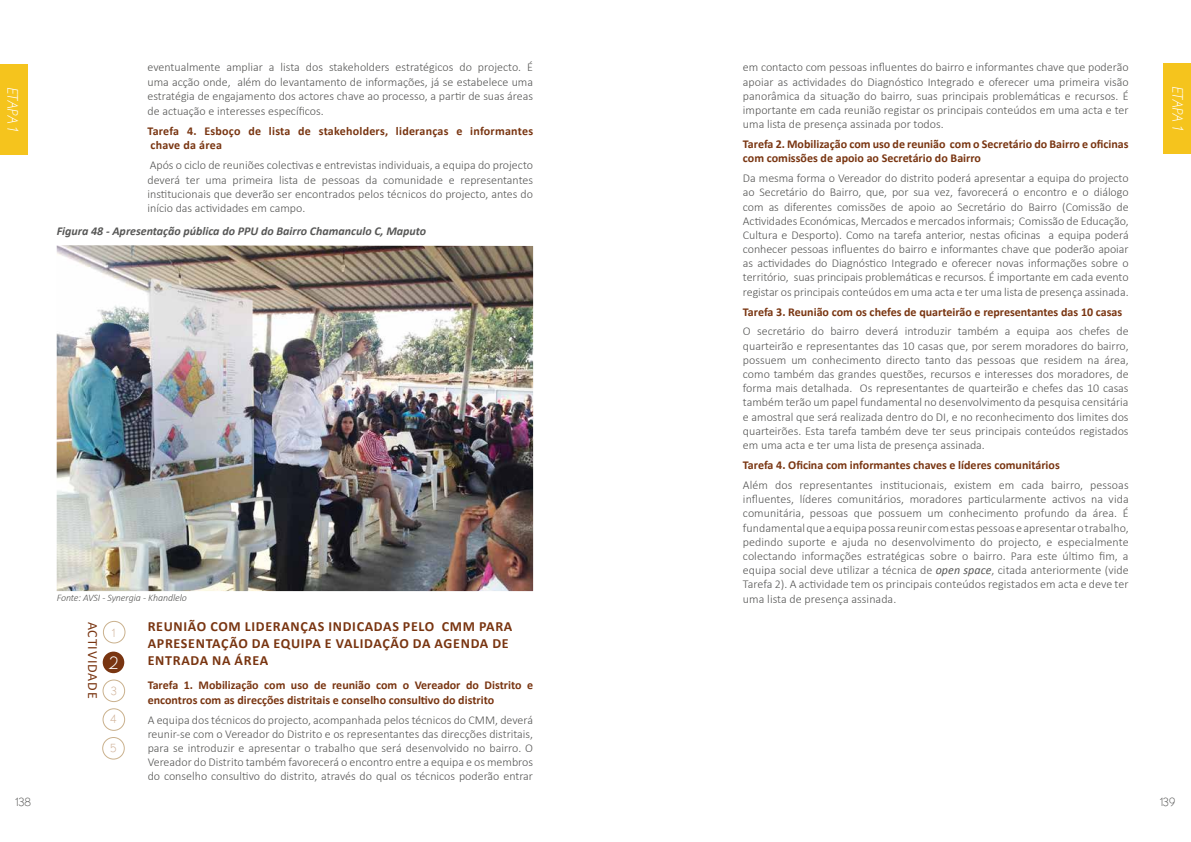
<style>
.page{position:relative;width:1191px;height:842px;background:#fff}
.page>*{position:absolute;margin:0;border:0;box-sizing:border-box;transform-origin:0 0}
.t1{font:18px "Paneuropa Neue";color:#fff}
.t2{font:italic 16px "Paneuropa Neue";color:#fff}
.t3{font:700 14px/16.8px "Calibri";letter-spacing:.05em;color:#793511}
.t4{font:14px "Calibri";letter-spacing:.06em;color:#793511}
.t5{font:300 12px/14.2px "Calibri";color:#575756;text-align:justify}
.t6{font:700 12px/14.2px "Calibri";color:#793511}
.t7{font:700 12px/14.4px "Calibri";letter-spacing:.02em;color:#793511}
.t8{font:italic 700 12px "Calibri";color:#575756}
.t9{font:12px "Paneuropa Neue";color:#575756}
.t10{font:12px "Paneuropa Neue";color:#cdad92}
.t11{font:italic 300 10px "Calibri";letter-spacing:-.01em;color:#575756}
.s1{font-weight:400;font-style:italic}
</style>
<div class="page">
<img style="left:57px;top:245px;width:476px;height:346px">
<div style="left:0;top:65px;width:27px;height:90px;background:#f5c41d"></div>
<div style="left:1163px;top:63px;width:28px;height:90px;background:#f5c41d"></div>
<div style="left:103px;top:621px;width:22px;height:22px;border:1px solid #cab18d;border-radius:50%"></div>
<div style="left:103px;top:652px;width:21px;height:21px;background:#793511;border-radius:50%"></div>
<div style="left:103px;top:679px;width:22px;height:23px;border:1px solid #cab18d;border-radius:50%"></div>
<div style="left:103px;top:708px;width:22px;height:23px;border:1px solid #cab18d;border-radius:50%"></div>
<div style="left:102px;top:737px;width:23px;height:22px;border:1px solid #cab18d;border-radius:50%"></div>
<h2 class="t2" style="left:22px;top:87px;width:48px;rotate:90deg">ETAPA 1</h2>
<p class="t5" style="left:147px;top:60px;width:387px">eventualmente ampliar a lista dos stakeholders estratégicos do projecto. É uma acção onde, além do levantamento de informações, já se estabelece uma estratégia de engajamento dos actores chave ao processo, a partir de suas áreas de actuação e interesses específicos.</p>
<p class="t7" style="left:147px;top:123px;width:387px">Tarefa 4. Esboço de lista de stakeholders, lideranças e informantes chave da área</p>
<p class="t5" style="left:147px;top:158px;width:387px">Após o ciclo de reuniões colectivas e entrevistas individuais, a equipa do projecto deverá ter uma primeira lista de pessoas da comunidade e representantes institucionais que deverão ser encontrados pelos técnicos do projecto, antes do início das actividades em campo.</p>
<p class="t8" style="left:57px;top:222px;width:371px">Figura 48 - Apresentação pública do PPU do Bairro Chamanculo C, Maputo</p>
<p class="t11" style="left:57px;top:591px;width:132px">Fonte: AVSI - Synergia - Khandlelo</p>
<p class="t4" style="left:103px;top:622px;width:78px;rotate:90deg">ACTIVIDADE</p>
<p class="t10" style="left:112px;top:626px;width:4px">1</p>
<h1 class="t1" style="left:109px;top:652px;width:12px">2</h1>
<p class="t10" style="left:111px;top:684px;width:8px">3</p>
<p class="t10" style="left:110px;top:712px;width:8px">4</p>
<p class="t10" style="left:111px;top:741px;width:8px">5</p>
<p class="t3" style="left:148px;top:618px;width:366px">REUNIÃO COM LIDERANÇAS INDICADAS PELO CMM PARA<br>APRESENTAÇÃO DA EQUIPA E VALIDAÇÃO DA AGENDA DE<br>ENTRADA NA ÁREA</p>
<p class="t6" style="left:148px;top:678px;width:387px">Tarefa 1. Mobilização com uso de reunião com o Vereador do Distrito e encontros com as direcções distritais e conselho consultivo do distrito</p>
<p class="t5" style="left:148px;top:712px;width:387px">A equipa dos técnicos do projecto, acompanhada pelos técnicos do CMM, deverá reunir-se com o Vereador do Distrito e os representantes das direcções distritais, para se introduzir e apresentar o trabalho que será desenvolvido no bairro. O Vereador do Distrito também favorecerá o encontro entre a equipa e os membros do conselho consultivo do distrito, através do qual os técnicos poderão entrar</p>
<p class="t5" style="left:743px;top:60px;width:387px">em contacto com pessoas influentes do bairro e informantes chave que poderão apoiar as actividades do Diagnóstico Integrado e oferecer uma primeira visão panorâmica da situação do bairro, suas principais problemáticas e recursos. É importante em cada reunião registar os principais conteúdos em uma acta e ter uma lista de presença assinada por todos.</p>
<p class="t6" style="left:743px;top:137px;width:387px">Tarefa 2. Mobilização com uso de reunião com o Secretário do Bairro e oficinas com comissões de apoio ao Secretário do Bairro</p>
<p class="t5" style="left:743px;top:171px;width:387px">Da mesma forma o Vereador do distrito poderá apresentar a equipa do projecto ao Secretário do Bairro, que, por sua vez, favorecerá o encontro e o diálogo com as diferentes comissões de apoio ao Secretário do Bairro (Comissão de Actividades Económicas, Mercados e mercados informais; Comissão de Educação, Cultura e Desporto). Como na tarefa anterior, nestas oficinas a equipa poderá conhecer pessoas influentes do bairro e informantes chave que poderão apoiar as actividades do Diagnóstico Integrado e oferecer novas informações sobre o território, suas principais problemáticas e recursos. É importante em cada evento registar os principais conteúdos em uma acta e ter uma lista de presença assinada.</p>
<p class="t6" style="left:743px;top:304px;width:381px">Tarefa 3. Reunião com os chefes de quarteirão e representantes das 10 casas</p>
<p class="t5" style="left:743px;top:324px;width:387px">O secretário do bairro deverá introduzir também a equipa aos chefes de quarteirão e representantes das 10 casas que, por serem moradores do bairro, possuem um conhecimento directo tanto das pessoas que residem na área, como também das grandes questões, recursos e interesses dos moradores, de forma mais detalhada. Os representantes de quarteirão e chefes das 10 casas também terão um papel fundamental no desenvolvimento da pesquisa censitária e amostral que será realizada dentro do DI, e no reconhecimento dos limites dos quarteirões. Esta tarefa também deve ter seus principais conteúdos registados em uma acta e ter uma lista de presença assinada.</p>
<p class="t6" style="left:743px;top:458px;width:318px">Tarefa 4. Oficina com informantes chaves e líderes comunitários</p>
<p class="t5" style="left:743px;top:478px;width:387px">Além dos representantes institucionais, existem em cada bairro, pessoas influentes, líderes comunitários, moradores particularmente activos na vida comunitária, pessoas que possuem um conhecimento profundo da área. É fundamental que a equipa possa reunir com estas pessoas e apresentar o trabalho, pedindo suporte e ajuda no desenvolvimento do projecto, e especialmente colectando informações estratégicas sobre o bairro. Para este último fim, a equipa social deve utilizar a técnica de <span class="s1">open space</span>, citada anteriormente (vide Tarefa 2). A actividade tem os principais conteúdos registados em acta e deve ter uma lista de presença assinada.</p>
<h2 class="t2" style="left:1187px;top:86px;width:48px;rotate:90deg">ETAPA 1</h2>
<p class="t9" style="left:16px;top:794px;width:17px">138</p>
<p class="t9" style="left:1160px;top:794px;width:17px">139</p>
</div>
